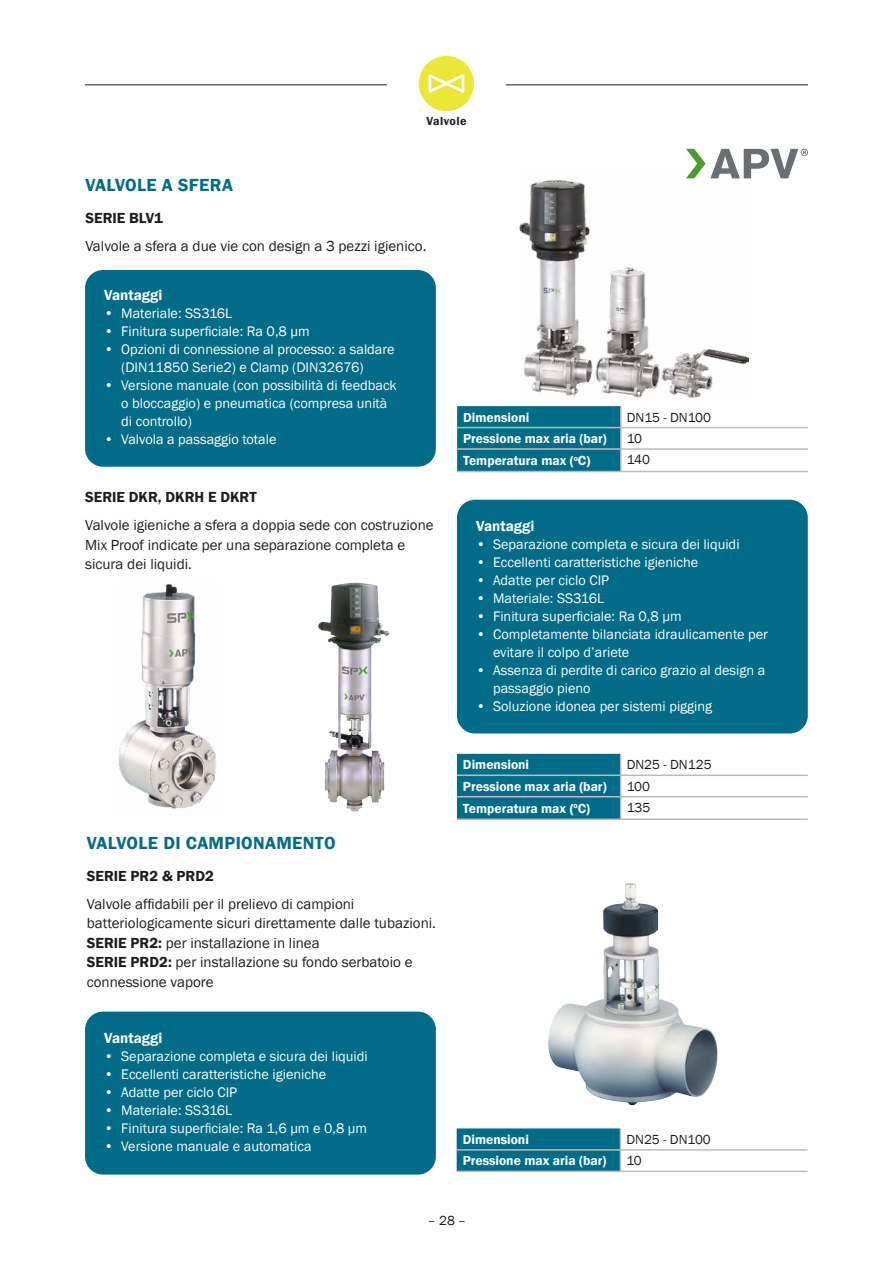
<style>
.page{position:relative;width:893px;height:1263px;background:#fff}
.page>*{position:absolute;margin:0;border:0;box-sizing:border-box;transform-origin:0 0}
.t1{font:600 18px "Franklin Gothic";letter-spacing:.02em;color:#006c88}
.t2{font:15px/19.5px "Franklin Gothic";color:#1d1d1b}
.t3{font:600 15px "Franklin Gothic";color:#1d1d1b}
.t4{font:600 15px "Franklin Gothic";color:#fff}
.t5{font:14.25px/18px "Franklin Gothic";color:#fff}
.t6{font:600 13.5px "Franklin Gothic";color:#fff}
.t7{font:13.5px "Franklin Gothic";color:#1d1d1b}
.t8{font:600 12px "Franklin Gothic";letter-spacing:.04em;color:#1d1d1b}
.s1{font-weight:600}
</style>
<div class="page">
<hr style="left:85px;top:85px;width:302px;height:1px;background:#1d1d1b">
<hr style="left:506px;top:85px;width:302px;height:1px;background:#1d1d1b">
<div style="left:419px;top:56px;width:55px;height:55px;background:#eae738;border-radius:50%"></div>
<svg style="left:428px;top:74px;width:36px;height:19px"></svg>
<svg style="left:686px;top:149px;width:122px;height:29px"></svg>
<img style="left:520px;top:171px;width:229px;height:228px">
<img style="left:118px;top:584px;width:99px;height:225px">
<img style="left:318px;top:583px;width:37px;height:223px">
<img style="left:548px;top:883px;width:170px;height:222px">
<div style="left:85px;top:270px;width:351px;height:197px;background:#006c88;border-radius:18px"></div>
<div style="left:457px;top:500px;width:351px;height:233px;background:#006c88;border-radius:18px"></div>
<div style="left:85px;top:1011px;width:351px;height:163px;background:#006c88;border-radius:18px"></div>
<hr style="left:621px;top:774px;width:187px;height:2px;background:#bcbcbc">
<hr style="left:621px;top:796px;width:187px;height:1px;background:#bcbcbc">
<svg style="left:457px;top:754px;width:164px;height:64px;background:#086f8a"></svg>
<hr style="left:457px;top:818px;width:164px;height:2px;background:#bcbcbc">
<hr style="left:621px;top:818px;width:187px;height:2px;background:#bcbcbc">
<svg style="left:457px;top:406px;width:163px;height:65px;background:#026d88"></svg>
<hr style="left:620px;top:406px;width:2px;height:21px;background:#bcbcbc">
<hr style="left:457px;top:427px;width:164px;height:1px;background:#bcbcbc">
<hr style="left:621px;top:427px;width:187px;height:1px;background:#bcbcbc">
<hr style="left:620px;top:428px;width:2px;height:20px;background:#bcbcbc">
<hr style="left:457px;top:448px;width:164px;height:2px;background:#bcbcbc">
<hr style="left:621px;top:448px;width:187px;height:2px;background:#bcbcbc">
<hr style="left:620px;top:450px;width:2px;height:21px;background:#bcbcbc">
<hr style="left:457px;top:471px;width:164px;height:1px;background:#bcbcbc">
<hr style="left:621px;top:471px;width:187px;height:1px;background:#bcbcbc">
<hr style="left:620px;top:1149px;width:187px;height:2px;background:#bcbcbc">
<svg style="left:457px;top:1128px;width:164px;height:42px;background:#0a718b"></svg>
<hr style="left:457px;top:1170px;width:163px;height:2px;background:#bcbcbc">
<hr style="left:620px;top:1170px;width:187px;height:2px;background:#bcbcbc">
<p class="t8" style="left:426px;top:114px;width:42px">Valvole</p>
<p class="t1" style="left:85px;top:174px;width:149px">VALVOLE A SFERA</p>
<p class="t3" style="left:85px;top:208px;width:79px">SERIE BLV1</p>
<p class="t2" style="left:85px;top:236px;width:342px">Valvole a sfera a due vie con design a 3 pezzi igienico.</p>
<p class="t4" style="left:104px;top:285px;width:60px">Vantaggi</p>
<p class="t5" style="left:104px;top:304px;width:130px">• Materiale: SS316L</p>
<p class="t5" style="left:104px;top:322px;width:207px">• Finitura superficiale: Ra 0,8 μm</p>
<p class="t5" style="left:121px;top:340px;width:275px;text-indent:-17px">• Opzioni di connessione al processo: a saldare (DIN11850 Serie2) e Clamp (DIN32676)</p>
<p class="t5" style="left:121px;top:376px;width:277px;text-indent:-17px">• Versione manuale (con possibilità di feedback o bloccaggio) e pneumatica (compresa unità di controllo)</p>
<p class="t5" style="left:104px;top:430px;width:174px">• Valvola a passaggio totale</p>
<p class="t3" style="left:85px;top:488px;width:173px">SERIE DKR, DKRH E DKRT</p>
<p class="t2" style="left:85px;top:516px;width:350px">Valvole igieniche a sfera a doppia sede con costruzione<br>Mix Proof indicate per una separazione completa e sicura dei liquidi.</p>
<p class="t1" style="left:87px;top:832px;width:250px">VALVOLE DI CAMPIONAMENTO</p>
<p class="t3" style="left:87px;top:867px;width:129px">SERIE PR2 &amp; PRD2</p>
<p class="t2" style="left:87px;top:894px;width:351px">Valvole affidabili per il prelievo di campioni batteriologicamente sicuri direttamente dalle tubazioni.<br><span class="s1">SERIE PR2:</span> per installazione in linea<br><span class="s1">SERIE PRD2:</span> per installazione su fondo serbatoio e connessione vapore</p>
<p class="t4" style="left:104px;top:1028px;width:60px">Vantaggi</p>
<p class="t5" style="left:104px;top:1047px;width:265px">• Separazione completa e sicura dei liquidi</p>
<p class="t5" style="left:104px;top:1065px;width:224px">• Eccellenti caratteristiche igieniche</p>
<p class="t5" style="left:104px;top:1083px;width:135px">• Adatte per ciclo CIP</p>
<p class="t5" style="left:104px;top:1101px;width:130px">• Materiale: SS316L</p>
<p class="t5" style="left:104px;top:1119px;width:264px">• Finitura superficiale: Ra 1,6 μm e 0,8 μm</p>
<p class="t5" style="left:104px;top:1137px;width:209px">• Versione manuale e automatica</p>
<p class="t6" style="left:463px;top:409px;width:68px">Dimensioni</p>
<p class="t7" style="left:627px;top:409px;width:86px">DN15 - DN100</p>
<p class="t6" style="left:463px;top:430px;width:145px">Pressione max aria (bar)</p>
<p class="t7" style="left:627px;top:430px;width:17px">10</p>
<p class="t6" style="left:463px;top:452px;width:129px">Temperatura max (<sup>o</sup>C)</p>
<p class="t7" style="left:627px;top:452px;width:25px">140</p>
<p class="t4" style="left:476px;top:517px;width:60px">Vantaggi</p>
<p class="t5" style="left:476px;top:535px;width:265px">• Separazione completa e sicura dei liquidi</p>
<p class="t5" style="left:476px;top:553px;width:224px">• Eccellenti caratteristiche igieniche</p>
<p class="t5" style="left:476px;top:571px;width:135px">• Adatte per ciclo CIP</p>
<p class="t5" style="left:476px;top:589px;width:130px">• Materiale: SS316L</p>
<p class="t5" style="left:476px;top:607px;width:207px">• Finitura superficiale: Ra 0,8 μm</p>
<p class="t5" style="left:493px;top:625px;width:276px;text-indent:-17px">• Completamente bilanciata idraulicamente per evitare il colpo d’ariete</p>
<p class="t5" style="left:493px;top:661px;width:274px;text-indent:-17px">• Assenza di perdite di carico grazio al design a passaggio pieno</p>
<p class="t5" style="left:476px;top:697px;width:238px">• Soluzione idonea per sistemi pigging</p>
<p class="t6" style="left:463px;top:756px;width:68px">Dimensioni</p>
<p class="t7" style="left:627px;top:756px;width:86px">DN25 - DN125</p>
<p class="t6" style="left:463px;top:778px;width:145px">Pressione max aria (bar)</p>
<p class="t7" style="left:627px;top:778px;width:25px">100</p>
<p class="t6" style="left:463px;top:800px;width:129px">Temperatura max (<sup>o</sup>C)</p>
<p class="t7" style="left:627px;top:799px;width:25px">135</p>
<p class="t6" style="left:463px;top:1131px;width:68px">Dimensioni</p>
<p class="t7" style="left:626px;top:1131px;width:86px">DN25 - DN100</p>
<p class="t6" style="left:463px;top:1152px;width:145px">Pressione max aria (bar)</p>
<p class="t7" style="left:626px;top:1152px;width:17px">10</p>
<p class="t7" style="left:428px;top:1212px;width:40px">– 28 –</p>
</div>
